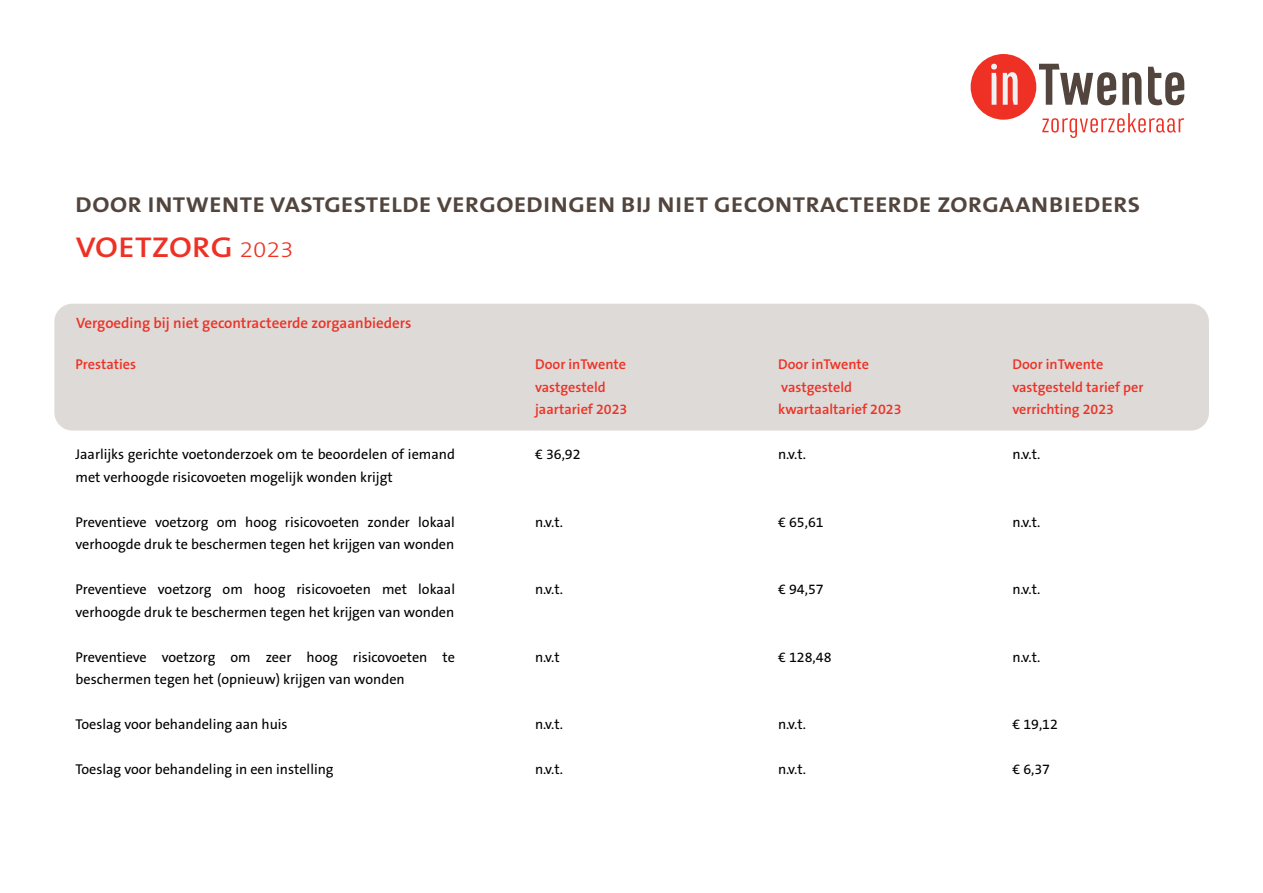
<style>
.page{position:relative;width:1263px;height:893px;background:#fff}
.page>*{position:absolute;margin:0;border:0;box-sizing:border-box;transform-origin:0 0}
.t1{font:600 28.8px "The Sans B W6";letter-spacing:.005em;color:#ee3124;scale:1.12 1}
.t2{font:700 21.6px "The Sans B W7";letter-spacing:.025em;color:#52453d;scale:1.13 1}
.t3{font:600 15px "The Sans B W6";color:#ee3124}
.t4{font:14.25px/22.5px "The Sans B W5 Plain";color:#000}
.t5{font:600 14.25px/22.5px "The Sans B W6";color:#ee3124}
.s1{font-family:"The Sans B W3";font-weight:300;font-size:21.6px}
</style>
<div class="page">
<div style="left:971px;top:54px;width:65px;height:66px;background:#ee3124;border-radius:50%"></div>
<svg style="left:991px;top:64px;width:6px;height:41px"></svg>
<svg style="left:1003px;top:72px;width:15px;height:33px"></svg>
<svg style="left:1122px;top:72px;width:19px;height:33px"></svg>
<svg style="left:1042px;top:113px;width:142px;height:25px"></svg>
<svg style="left:1148px;top:67px;width:36px;height:38px"></svg>
<svg style="left:1039px;top:64px;width:77px;height:41px"></svg>
<div style="left:54px;top:304px;width:1155px;height:127px;background:#dddad8;border-radius:18px"></div>
<h2 class="t2" style="left:76px;top:190px;width:943px">DOOR INTWENTE VASTGESTELDE VERGOEDINGEN BIJ NIET GECONTRACTEERDE ZORGAANBIEDERS</h2>
<h1 class="t1" style="left:76px;top:228px;width:196px">VOETZORG <span class="s1">2023</span></h1>
<p class="t3" style="left:76px;top:313px;width:337px">Vergoeding bij niet gecontracteerde zorgaanbieders</p>
<p class="t5" style="left:75px;top:353px;width:62px">Prestaties</p>
<p class="t4" style="left:75px;top:443px;width:381px">Jaarlijks gerichte voetonderzoek om te beoordelen of iemand met verhoogde risicovoeten mogelijk wonden krijgt</p>
<p class="t4" style="left:75px;top:511px;width:381px">Preventieve voetzorg om hoog risicovoeten zonder lokaal verhoogde druk te beschermen tegen het krijgen van wonden</p>
<p class="t4" style="left:75px;top:578px;width:381px">Preventieve voetzorg om hoog risicovoeten met lokaal verhoogde druk te beschermen tegen het krijgen van wonden</p>
<p class="t4" style="left:75px;top:646px;width:381px">Preventieve voetzorg om zeer hoog risicovoeten te beschermen tegen het (opnieuw) krijgen van wonden</p>
<p class="t4" style="left:75px;top:713px;width:214px">Toeslag voor behandeling aan huis</p>
<p class="t4" style="left:75px;top:758px;width:260px">Toeslag voor behandeling in een instelling</p>
<p class="t5" style="left:535px;top:353px;width:94px">Door inTwente vastgesteld jaartarief 2023</p>
<p class="t4" style="left:535px;top:443px;width:47px">€ 36,92</p>
<p class="t4" style="left:535px;top:511px;width:30px">n.v.t.</p>
<p class="t4" style="left:535px;top:578px;width:30px">n.v.t.</p>
<p class="t4" style="left:535px;top:646px;width:26px">n.v.t</p>
<p class="t4" style="left:535px;top:713px;width:30px">n.v.t.</p>
<p class="t4" style="left:535px;top:758px;width:30px">n.v.t.</p>
<p class="t5" style="left:778px;top:353px;width:125px">Door inTwente vastgesteld kwartaaltarief 2023</p>
<p class="t4" style="left:778px;top:443px;width:30px">n.v.t.</p>
<p class="t5" style="left:1012px;top:353px;width:133px">Door inTwente vastgesteld tarief per verrichting 2023</p>
<p class="t4" style="left:1012px;top:443px;width:30px">n.v.t.</p>
<p class="t4" style="left:778px;top:511px;width:47px">€ 65,61</p>
<p class="t4" style="left:1012px;top:511px;width:30px">n.v.t.</p>
<p class="t4" style="left:778px;top:578px;width:47px">€ 94,57</p>
<p class="t4" style="left:1012px;top:578px;width:30px">n.v.t.</p>
<p class="t4" style="left:778px;top:646px;width:55px">€ 128,48</p>
<p class="t4" style="left:1012px;top:646px;width:30px">n.v.t.</p>
<p class="t4" style="left:778px;top:713px;width:30px">n.v.t.</p>
<p class="t4" style="left:778px;top:758px;width:30px">n.v.t.</p>
<p class="t4" style="left:1012px;top:713px;width:47px">€ 19,12</p>
<p class="t4" style="left:1012px;top:758px;width:39px">€ 6,37</p>
</div>
